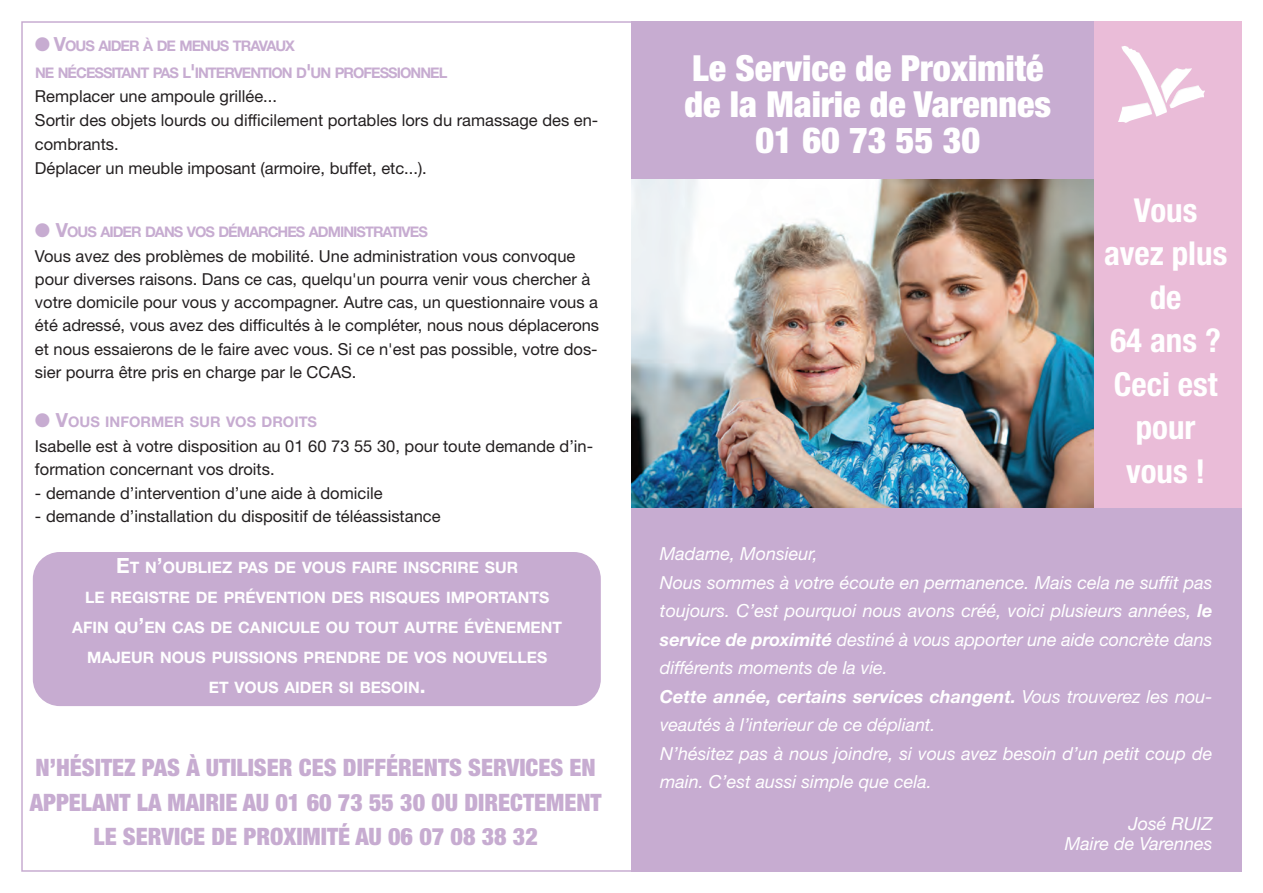
<style>
.page{position:relative;width:1263px;height:893px;background:#fff}
.page>*{position:absolute;margin:0;border:0;box-sizing:border-box;transform-origin:0 0}
.t1{font:900 condensed 36px/36px "Helvetica Neue";color:#fff;text-align:center}
.t2{font:700 condensed 33px/43.5px "Helvetica Neue";color:#fff;text-align:center}
.t3{font:900 condensed 24px/34.7px "Helvetica Neue";color:#c7acd1;text-align:center}
.t4{font:italic 18px/28.5px "Helvetica Neue";color:#fff}
.t5{font:16.5px/23.1px "Helvetica Neue";color:#231f20}
.t6{font:700 15.75px/30px "Helvetica Neue";color:#fff;text-align:center}
.t7{font:700 14.7px/27px "Helvetica Neue";letter-spacing:-.065em;color:#c7acd1}
.t8{font:700 14.7px "Helvetica Neue";color:#c7acd1}
.s1{font-size:19.5px}
.s2{font-size:21px}
.s3{font-weight:700}
</style>
<div class="page">
<div style="left:631px;top:21px;width:611px;height:179px;background:#c7acd1"></div>
<div style="left:33px;top:552px;width:568px;height:154px;background:#c7acd1;border-radius:27px"></div>
<img style="left:631px;top:180px;width:463px;height:328px">
<div style="left:1094px;top:21px;width:148px;height:851px;background:#eabcd8"></div>
<img style="left:1118px;top:46px;width:87px;height:77px">
<div style="left:631px;top:508px;width:611px;height:364px;background:#c7acd1"></div>
<p class="t7" style="left:35px;top:32px;width:414px">● <span class="s1">V</span>OUS AIDER À DE MENUS TRAVAUX<br>NE NÉCESSITANT PAS L<span class="s1">'</span>INTERVENTION D<span class="s1">'</span>UN PROFESSIONNEL</p>
<p class="t5" style="left:35px;top:83px;width:565px;line-height:24px">Remplacer une ampoule grillée...<br>Sortir des objets lourds ou difficilement portables lors du ramassage des en&shy;combrants.<br>Déplacer un meuble imposant (armoire, buffet, etc...).</p>
<p class="t7" style="left:35px;top:218px;width:394px">● <span class="s1">V</span>OUS AIDER DANS VOS DÉMARCHES ADMINISTRATIVES</p>
<p class="t5" style="left:35px;top:244px;width:566px">Vous avez des problèmes de mobilité. Une administration vous convoque pour diverses raisons. Dans ce cas, quelqu'un pourra venir vous chercher à votre domicile pour vous y accompagner. Autre cas, un questionnaire vous a été adressé, vous avez des difficultés à le compléter, nous nous déplacerons et nous essaierons de le faire avec vous. Si ce n'est pas possible, votre dos&shy;sier pourra être pris en charge par le CCAS.</p>
<p class="t8" style="left:35px;top:409px;width:284px">● <span class="s1">V</span>OUS INFORMER SUR VOS DROITS</p>
<p class="t5" style="left:35px;top:434px;width:560px">Isabelle est à votre disposition au 01 60 73 55 30, pour toute demande d’in&shy;formation concernant vos droits.</p>
<p class="t5" style="left:35px;top:480px;width:349px">- demande d’intervention d’une aide à domicile</p>
<p class="t5" style="left:35px;top:503px;width:407px">- demande d’installation du dispositif de téléassistance</p>
<p class="t6" style="left:72px;top:551px;width:491px"><span class="s2">E</span>T N<span class="s2">’</span>OUBLIEZ PAS DE VOUS FAIRE INSCRIRE SUR<br>LE REGISTRE DE PRÉVENTION DES RISQUES IMPORTANTS AFIN QU<span class="s2">’</span>EN CAS DE CANICULE OU TOUT AUTRE ÉVÈNEMENT MAJEUR NOUS PUISSIONS PRENDRE DE VOS NOUVELLES<br>ET VOUS AIDER SI BESOIN<span class="s2">.</span></p>
<h3 class="t3" style="left:30px;top:749px;width:573px">N’HÉSITEZ PAS À UTILISER CES DIFFÉRENTS SERVICES EN<br>APPELANT LA MAIRIE AU 01 60 73 55 30 OU DIRECTEMENT<br>LE SERVICE DE PROXIMITÉ AU 06 07 08 38 32</h3>
<h1 class="t1" style="left:684px;top:48px;width:368px">Le Service de Proximité de la Mairie de Varennes<br>01 60 73 55 30</h1>
<h2 class="t2" style="left:1104px;top:186px;width:125px">Vous avez plus de<br>64 ans ?<br>Ceci est pour vous !</h2>
<p class="t4" style="left:660px;top:539px;width:554px">Madame, Monsieur,<br>Nous sommes à votre écoute en permanence. Mais cela ne suffit pas toujours. C’est pourquoi nous avons créé, voici plusieurs années, <span class="s3">le service de proximité</span> destiné à vous apporter une aide concrète dans différents moments de la vie.<br><span class="s3">Cette année, certains services changent.</span> Vous trouverez les nou&shy;veautés à l’interieur de ce dépliant.<br>N’hésitez pas à nous joindre, si vous avez besoin d’un petit coup de main. C’est aussi simple que cela.</p>
<p class="t4" style="left:1065px;top:813px;width:149px;line-height:19.5px;text-align:right">José RUIZ<br>Maire de Varennes</p>
</div>
